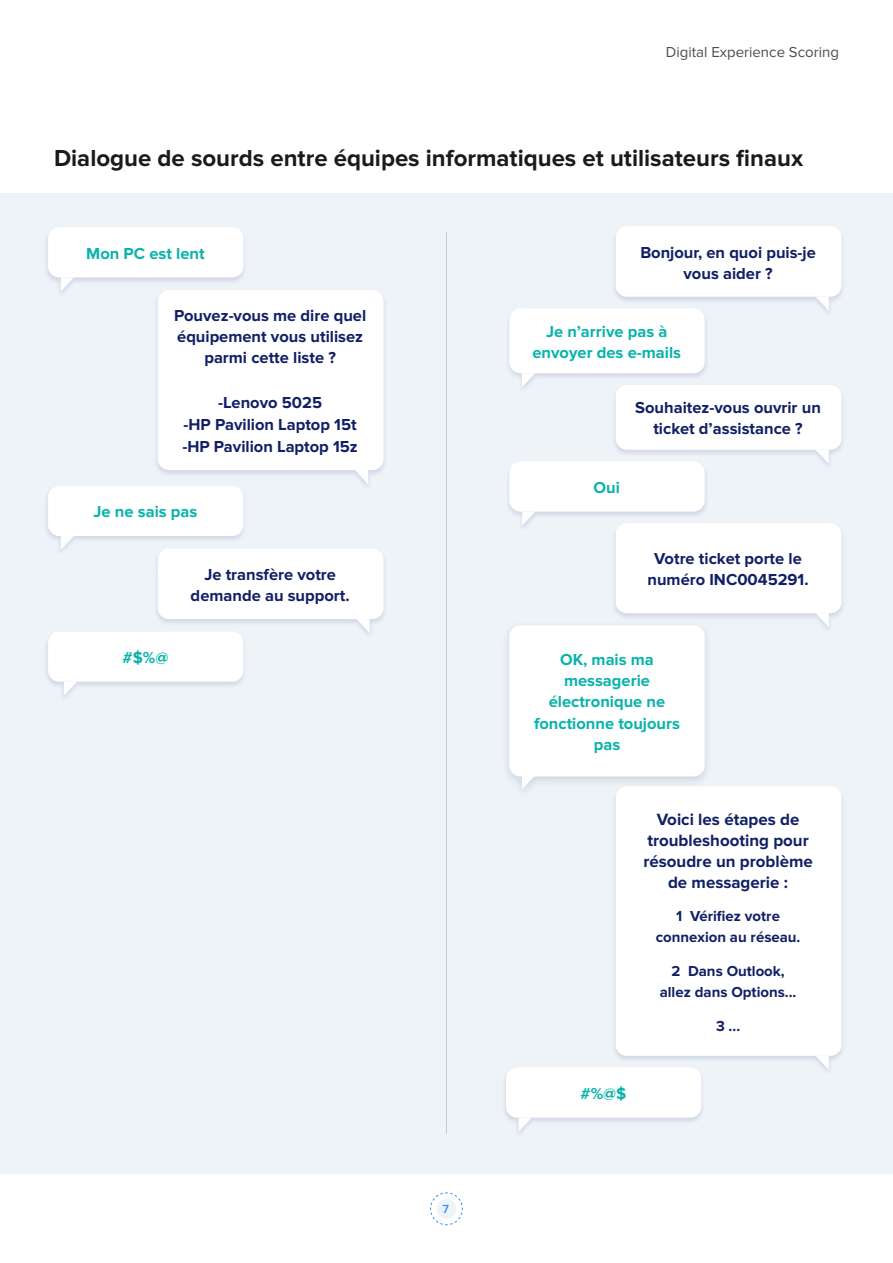
<style>
.page{position:relative;width:893px;height:1263px;background:#fff}
.page>*{position:absolute;margin:0;border:0;box-sizing:border-box;transform-origin:0 0}
.t1{font:700 24px "Proxima Nova";color:#1a1a1a}
.t2{font:700 16.95px/21px "Proxima Nova";color:#111f65;text-align:center}
.t3{font:700 16.5px/21px "Proxima Nova";color:#111f65;text-align:center}
.t4{font:700 16.5px/21.1px "Proxima Nova";color:#08b3ab;text-align:center}
.t5{font:700 15px/21px "Proxima Nova";color:#111f65;text-align:center}
.t6{font:15px "Proxima Nova";color:#4d4d4d}
.t7{font:600 12.15px "Proxima Nova";color:#3194f7}
</style>
<div class="page">
<svg style="left:430px;top:1192px;width:33px;height:33px"></svg>
<div style="left:437px;top:1199px;width:19px;height:19px;background:#eef3f7;border-radius:50%"></div>
<div style="left:0;top:193px;width:893px;height:980px;background:#eef3f7"></div>
<hr style="left:446px;top:232px;width:1px;height:902px;background:#a1a1a1">
<div style="left:44px;top:226px;width:204px;height:72px;background:#2b388f;opacity:.15"></div>
<div style="left:48px;top:227px;width:195px;height:50px;background:#fff;border-radius:11px"></div>
<svg style="left:61px;top:277px;width:13px;height:14px"></svg>
<div style="left:44px;top:485px;width:204px;height:72px;background:#2b388f;opacity:.15"></div>
<div style="left:48px;top:486px;width:195px;height:50px;background:#fff;border-radius:11px"></div>
<svg style="left:61px;top:536px;width:13px;height:14px"></svg>
<div style="left:44px;top:631px;width:204px;height:72px;background:#2b388f;opacity:.15"></div>
<div style="left:48px;top:631px;width:195px;height:51px;background:#fff;border-radius:11px"></div>
<svg style="left:64px;top:682px;width:13px;height:14px"></svg>
<div style="left:505px;top:308px;width:204px;height:86px;background:#2b388f;opacity:.15"></div>
<div style="left:509px;top:308px;width:196px;height:65px;background:#fff;border-radius:11px"></div>
<svg style="left:522px;top:373px;width:13px;height:14px"></svg>
<div style="left:505px;top:461px;width:204px;height:72px;background:#2b388f;opacity:.15"></div>
<div style="left:509px;top:461px;width:196px;height:51px;background:#fff;border-radius:11px"></div>
<svg style="left:522px;top:512px;width:13px;height:14px"></svg>
<div style="left:501px;top:619px;width:212px;height:180px;background:#111f65;opacity:.15"></div>
<div style="left:509px;top:625px;width:196px;height:151px;background:#fff;border-radius:11px"></div>
<svg style="left:522px;top:776px;width:13px;height:13px"></svg>
<div style="left:502px;top:1067px;width:203px;height:72px;background:#2b388f;opacity:.15"></div>
<div style="left:506px;top:1067px;width:195px;height:51px;background:#fff;border-radius:11px"></div>
<svg style="left:519px;top:1118px;width:13px;height:13px"></svg>
<div style="left:154px;top:289px;width:234px;height:203px;background:#2b388f;opacity:.15"></div>
<div style="left:158px;top:290px;width:226px;height:180px;background:#fff;border-radius:11px"></div>
<svg style="left:355px;top:470px;width:13px;height:14px"></svg>
<div style="left:154px;top:548px;width:234px;height:92px;background:#2b388f;opacity:.15"></div>
<div style="left:158px;top:548px;width:226px;height:71px;background:#fff;border-radius:11px"></div>
<svg style="left:356px;top:619px;width:14px;height:14px"></svg>
<div style="left:611px;top:225px;width:234px;height:93px;background:#2b388f;opacity:.15"></div>
<div style="left:616px;top:226px;width:225px;height:71px;background:#fff;border-radius:11px"></div>
<svg style="left:816px;top:297px;width:13px;height:14px"></svg>
<div style="left:611px;top:384px;width:234px;height:87px;background:#2b388f;opacity:.15"></div>
<div style="left:616px;top:385px;width:225px;height:65px;background:#fff;border-radius:11px"></div>
<svg style="left:816px;top:450px;width:13px;height:14px"></svg>
<div style="left:611px;top:522px;width:234px;height:112px;background:#2b388f;opacity:.15"></div>
<div style="left:616px;top:523px;width:225px;height:90px;background:#fff;border-radius:11px"></div>
<svg style="left:816px;top:613px;width:13px;height:14px"></svg>
<div style="left:611px;top:785px;width:234px;height:292px;background:#2b388f;opacity:.15"></div>
<div style="left:616px;top:786px;width:225px;height:270px;background:#fff;border-radius:11px"></div>
<svg style="left:816px;top:1056px;width:13px;height:14px"></svg>
<p class="t6" style="left:666px;top:43px;width:175px">Digital Experience Scoring</p>
<h1 class="t1" style="left:54px;top:144px;width:751px">Dialogue de sourds entre équipes informatiques et utilisateurs finaux</h1>
<p class="t4" style="left:86px;top:243px;width:120px">Mon PC est lent</p>
<p class="t3" style="left:174px;top:305px;width:194px">Pouvez-vous me dire quel équipement vous utilisez parmi cette liste ?</p>
<p class="t3" style="left:182px;top:391px;width:177px;line-height:22.4px">-Lenovo 5025<br>-HP Pavilion Laptop 15t -HP Pavilion Laptop 15z</p>
<p class="t4" style="left:94px;top:502px;width:105px">Je ne sais pas</p>
<p class="t4" style="left:123px;top:647px;width:47px">#$%@</p>
<p class="t3" style="left:191px;top:564px;width:160px">Je transfère votre demande au support.</p>
<p class="t7" style="left:442px;top:1202px;width:8px">7</p>
<p class="t3" style="left:640px;top:242px;width:177px">Bonjour, en quoi puis-je vous aider ?</p>
<p class="t4" style="left:532px;top:321px;width:150px">Je n’arrive pas à envoyer des e-mails</p>
<p class="t3" style="left:635px;top:398px;width:187px">Souhaitez-vous ouvrir un ticket d’assistance ?</p>
<p class="t4" style="left:594px;top:477px;width:28px">Oui</p>
<p class="t3" style="left:647px;top:549px;width:163px">Votre ticket porte le numéro INC0045291.</p>
<p class="t4" style="left:534px;top:649px;width:147px">OK, mais ma messagerie électronique ne fonctionne toujours pas</p>
<p class="t2" style="left:643px;top:809px;width:171px">Voici les étapes de troubleshooting pour résoudre un problème de messagerie :</p>
<p class="t5" style="left:656px;top:906px;width:146px">1 Vérifiez votre connexion au réseau.</p>
<p class="t5" style="left:660px;top:961px;width:138px">2 Dans Outlook, allez dans Options...</p>
<p class="t5" style="left:716px;top:1015px;width:26px">3 ...</p>
<p class="t4" style="left:581px;top:1083px;width:47px">#%@$</p>
</div>
